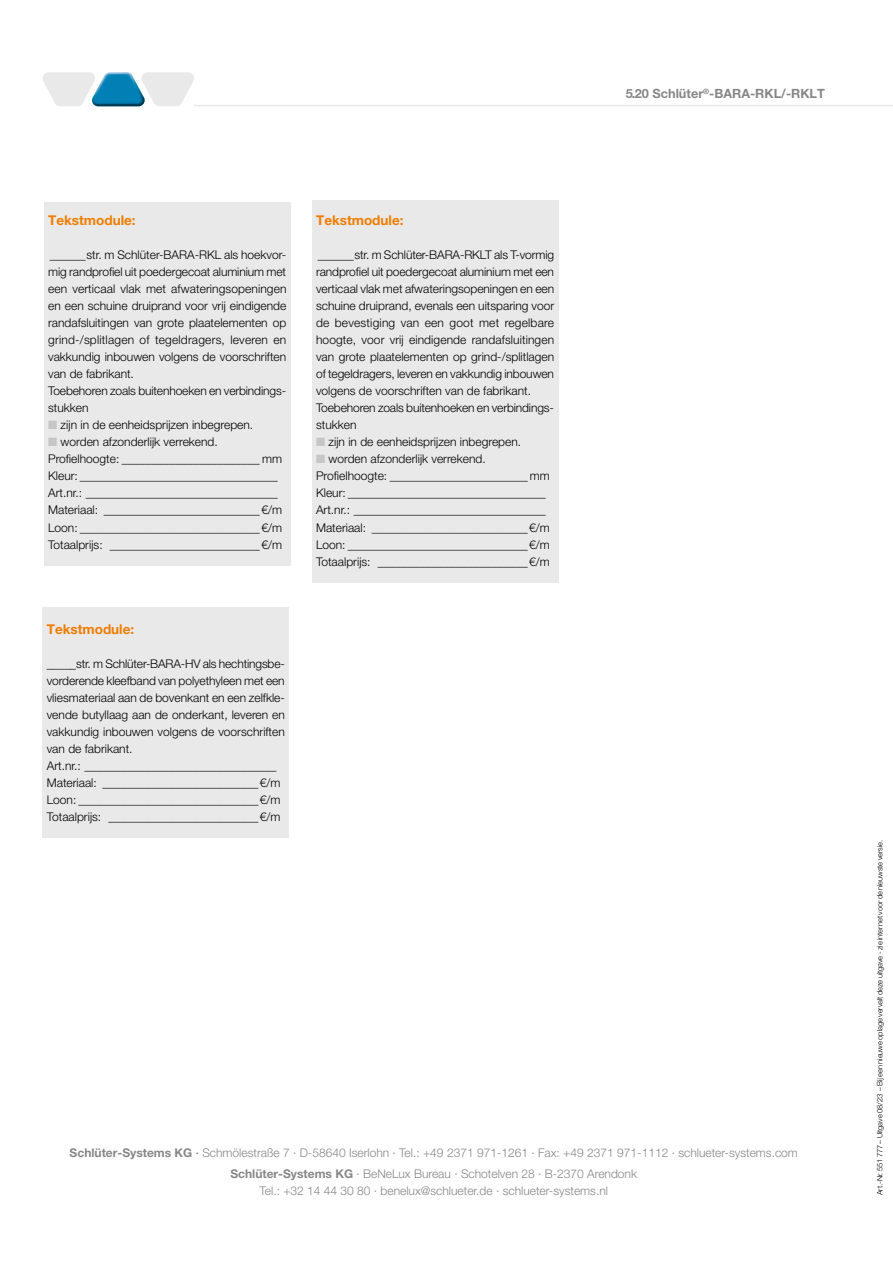
<style>
.page{position:relative;width:893px;height:1263px;background:#fff}
.page>*{position:absolute;margin:0;border:0;box-sizing:border-box;transform-origin:0 0}
.t1{font:700 13.5px "Helvetica Neue LT Pro";color:#ef7d00}
.t2{font:700 12.75px "Helvetica Neue LT Pro";color:#878787}
.t3{font:300 12px/17px "Helvetica Neue LT Pro";color:#000}
.t4{font:300 12px/21.3px "Helvetica Neue LT Pro";color:#878787;text-align:center}
.t5{font:300 7.5px "Helvetica Neue LT Pro";letter-spacing:-.01em;color:#000}
.s1{font-weight:700}
.s2{font-weight:500}
</style>
<div class="page">
<hr style="left:194px;top:105px;width:699px;height:1px;background:#e9e9e9">
<svg style="left:43px;top:72px;width:151px;height:34px"></svg>
<div style="left:44px;top:202px;width:247px;height:364px;background:#e9e9e9"></div>
<div style="left:312px;top:200px;width:246px;height:383px;background:#e9e9e9"></div>
<div style="left:43px;top:608px;width:246px;height:230px;background:#e9e9e9"></div>
<p class="t1" style="left:48px;top:212px;width:89px">Tekstmodule:</p>
<p class="t3" style="left:50px;top:246px;width:238px">______str. m Schlüter-BARA-RKL als hoekvor-</p>
<p class="t3" style="left:48px;top:263px;width:239px">mig randprofiel uit poedergecoat aluminium met</p>
<p class="t3" style="left:48px;top:280px;width:240px">een verticaal vlak met afwateringsopeningen</p>
<p class="t3" style="left:48px;top:297px;width:240px">en een schuine druiprand voor vrij eindigende</p>
<p class="t3" style="left:48px;top:314px;width:240px">randafsluitingen van grote plaatelementen op</p>
<p class="t3" style="left:48px;top:331px;width:240px">grind-/splitlagen of tegeldragers, leveren en</p>
<p class="t3" style="left:48px;top:348px;width:240px">vakkundig inbouwen volgens de voorschriften</p>
<p class="t3" style="left:48px;top:365px;width:87px">van de fabrikant.</p>
<p class="t3" style="left:48px;top:382px;width:239px">Toebehoren zoals buitenhoeken en verbindings-</p>
<p class="t3" style="left:48px;top:399px;width:42px">stukken</p>
<p class="t3" style="left:61px;top:416px;width:194px">zijn in de eenheidsprijzen inbegrepen.</p>
<p class="t3" style="left:61px;top:433px;width:159px">worden afzonderlijk verrekend.</p>
<p class="t3" style="left:48px;top:450px;width:235px">Profielhoogte: _______________________ mm</p>
<p class="t3" style="left:48px;top:467px;width:231px">Kleur: _________________________________</p>
<p class="t3" style="left:48px;top:484px;width:231px">Art.nr.: ________________________________</p>
<p class="t3" style="left:48px;top:501px;width:235px">Materiaal: __________________________€/m</p>
<p class="t3" style="left:48px;top:518px;width:235px">Loon: ______________________________€/m</p>
<p class="t3" style="left:48px;top:535px;width:235px">Totaalprijs: _________________________€/m</p>
<p class="t1" style="left:47px;top:620px;width:89px">Tekstmodule:</p>
<p class="t3" style="left:47px;top:655px;width:240px">_____str. m Schlüter-BARA-HV als hechtingsbe&shy;vorderende kleefband van polyethyleen met een vliesmateriaal aan de bovenkant en een zelfkle&shy;vende butyllaag aan de onderkant, leveren en vakkundig inbouwen volgens de voorschriften van de fabrikant.<br>Art.nr.: ________________________________ Materiaal: __________________________€/m Loon: ______________________________€/m Totaalprijs: _________________________€/m</p>
<p class="t1" style="left:316px;top:212px;width:89px">Tekstmodule:</p>
<p class="t3" style="left:318px;top:246px;width:238px">______str. m Schlüter-BARA-RKLT als T-vormig</p>
<p class="t3" style="left:316px;top:263px;width:239px">randprofiel uit poedergecoat aluminium met een</p>
<p class="t3" style="left:316px;top:280px;width:240px">verticaal vlak met afwateringsopeningen en een</p>
<p class="t3" style="left:316px;top:297px;width:240px">schuine druiprand, evenals een uitsparing voor</p>
<p class="t3" style="left:316px;top:314px;width:240px">de bevestiging van een goot met regelbare</p>
<p class="t3" style="left:316px;top:331px;width:240px">hoogte, voor vrij eindigende randafsluitingen</p>
<p class="t3" style="left:316px;top:348px;width:240px">van grote plaatelementen op grind-/splitlagen</p>
<p class="t3" style="left:316px;top:365px;width:239px">of tegeldragers, leveren en vakkundig inbouwen</p>
<p class="t3" style="left:316px;top:382px;width:216px">volgens de voorschriften van de fabrikant.</p>
<p class="t3" style="left:316px;top:399px;width:239px">Toebehoren zoals buitenhoeken en verbindings-</p>
<p class="t3" style="left:316px;top:416px;width:42px">stukken</p>
<p class="t3" style="left:329px;top:433px;width:194px">zijn in de eenheidsprijzen inbegrepen.</p>
<p class="t3" style="left:329px;top:450px;width:159px">worden afzonderlijk verrekend.</p>
<p class="t3" style="left:316px;top:467px;width:235px">Profielhoogte: _______________________ mm</p>
<p class="t3" style="left:316px;top:484px;width:231px">Kleur: _________________________________</p>
<p class="t3" style="left:316px;top:501px;width:231px">Art.nr.: ________________________________</p>
<p class="t3" style="left:316px;top:518px;width:235px">Materiaal: __________________________€/m</p>
<p class="t3" style="left:316px;top:535px;width:235px">Loon: ______________________________€/m</p>
<p class="t3" style="left:316px;top:552px;width:235px">Totaalprijs: _________________________€/m</p>
<p class="t2" style="left:626px;top:86px;width:201px">5.20 Schlüter<sup>®</sup>-BARA-RKL/-RKLT</p>
<p class="t4" style="left:70px;top:1141px;width:730px"><span class="s1">Schlüter-Systems KG</span> <span class="s2">·</span> Schmölestraße 7 · D-58640 Iserlohn · Tel.: +49 2371 971-1261 · Fax: +49 2371 971-1112 · schlueter-systems.com<br><span class="s1">Schlüter-Systems KG</span> · BeNeLux Bureau · Schotelven 28 · B-2370 Arendonk</p>
<p class="t4" style="left:260px;top:1180px;width:350px">Tel.: +32 14 44 30 80 · benelux@schlueter.de · schlueter-systems.nl</p>
<p class="t5" style="left:875px;top:1195px;width:357px;rotate:-90deg">Art.-Nr. 551 777 – Uitgave 08/23 – Bij een nieuwe oplage vervalt deze uitgave - zie internet voor de nieuwste versie.</p>
</div>
